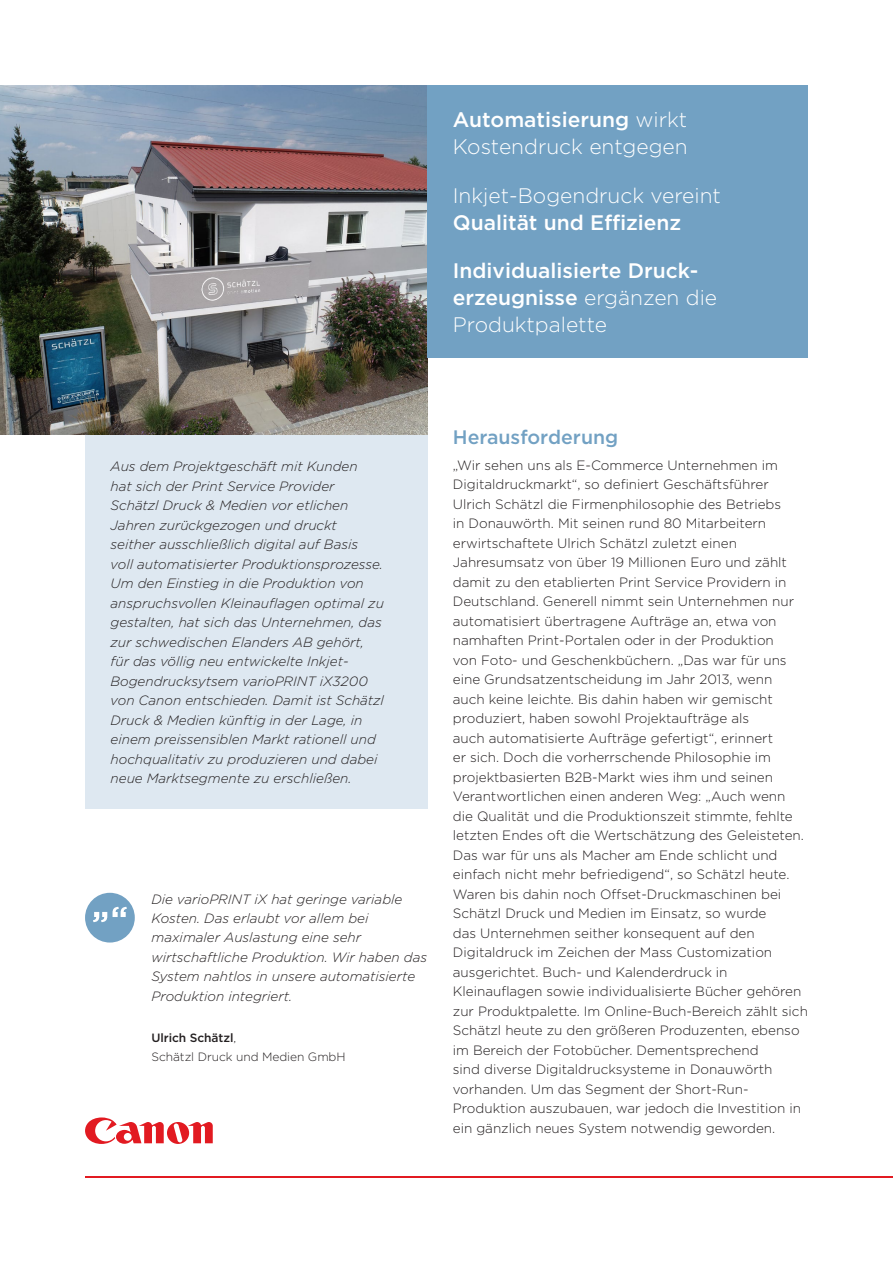
<style>
.page{position:relative;width:893px;height:1263px;background:#fff}
.page>*{position:absolute;margin:0;border:0;box-sizing:border-box;transform-origin:0 0}
.t1{font:500 21px/27px "Gotham";color:#fff}
.t2{font:300 21px/27px "Gotham";color:#fff}
.t3{font:500 19.5px "Gotham";color:#72a1c3}
.t4{font:300 13.5px/19.5px "Gotham";color:#231f20}
.t5{font:italic 300 13.5px/19.5px "Gotham";color:#231f20}
.t6{font:300 12px/19.5px "Gotham";letter-spacing:-.005em;color:#231f20}
.s1{font-weight:500}
.s2{font-weight:300}
</style>
<div class="page">
<svg style="left:85px;top:1117px;width:128px;height:27px"></svg>
<hr style="left:85px;top:1176px;width:808px;height:2px;background:#e21a21">
<img style="left:0;top:85px;width:427px;height:350px">
<div style="left:85px;top:435px;width:342px;height:374px;background:#dee8f1"></div>
<div style="left:85px;top:893px;width:50px;height:49px;background:#72a1c3;border-radius:50%"></div>
<svg style="left:113px;top:907px;width:14px;height:10px"></svg>
<svg style="left:93px;top:912px;width:14px;height:10px"></svg>
<div style="left:427px;top:85px;width:381px;height:272px;background:#72a1c3"></div>
<h1 class="t2" style="left:453px;top:106px;width:236px"><span class="s1">Automatisierung</span> wirkt<br>Kostendruck entgegen</h1>
<h1 class="t2" style="left:453px;top:181px;width:270px">Inkjet-Bogendruck vereint</h1>
<h1 class="t1" style="left:453px;top:208px;width:230px">Qualität und Effizienz</h1>
<h1 class="t1" style="left:453px;top:257px;width:266px">Individualisierte Druck&shy;erzeugnisse <span class="s2">ergänzen die<br>Produktpalette</span></h1>
<p class="t5" style="left:111px;top:456px;width:275px">Aus dem Projektgeschäft mit Kunden<br>hat sich der Print Service Provider Schätzl Druck &amp; Medien vor etlichen Jahren zurückgezogen und druckt seither ausschließlich digital auf Basis voll automatisierter Produktionsprozesse.<br>Um den Einstieg in die Produktion von anspruchsvollen Kleinauflagen optimal zu gestalten, hat sich das Unternehmen, das zur schwedischen Elanders AB gehört, für das völlig neu entwickelte Inkjet-Bogendrucksytsem varioPRINT iX3200 von Canon entschieden. Damit ist Schätzl Druck &amp; Medien künftig in der Lage, in einem preissensiblen Markt rationell und hochqualitativ zu produzieren und dabei neue Marktsegmente zu erschließen.</p>
<p class="t5" style="left:151px;top:888px;width:277px">Die varioPRINT iX hat geringe variable Kosten. Das erlaubt vor allem bei maximaler Auslastung eine sehr wirtschaftliche Produktion. Wir haben das System nahtlos in unsere automatisierte Produktion integriert.</p>
<p class="t6" style="left:151px;top:1027px;width:196px"><span class="s1">Ulrich Schätzl</span>,<br>Schätzl Druck und Medien GmbH</p>
<h2 class="t3" style="left:453px;top:424px;width:167px">Herausforderung</h2>
<p class="t4" style="left:453px;top:455px;width:357px">„Wir sehen uns als E-Commerce Unternehmen im Digitaldruckmarkt“, so definiert Geschäftsführer Ulrich Schätzl die Firmenphilosophie des Betriebs<br>in Donauwörth. Mit seinen rund 80 Mitarbeitern erwirtschaftete Ulrich Schätzl zuletzt einen Jahresumsatz von über 19 Millionen Euro und zählt damit zu den etablierten Print Service Providern in Deutschland. Generell nimmt sein Unternehmen nur automatisiert übertragene Aufträge an, etwa von namhaften Print-Portalen oder in der Produktion<br>von Foto- und Geschenkbüchern. „Das war für uns eine Grundsatzentscheidung im Jahr 2013, wenn<br>auch keine leichte. Bis dahin haben wir gemischt produziert, haben sowohl Projektaufträge als<br>auch automatisierte Aufträge gefertigt“, erinnert<br>er sich. Doch die vorherrschende Philosophie im projektbasierten B2B-Markt wies ihm und seinen Verantwortlichen einen anderen Weg: „Auch wenn die Qualität und die Produktionszeit stimmte, fehlte letzten Endes oft die Wertschätzung des Geleisteten.<br>Das war für uns als Macher am Ende schlicht und einfach nicht mehr befriedigend“, so Schätzl heute.<br>Waren bis dahin noch Offset-Druckmaschinen bei Schätzl Druck und Medien im Einsatz, so wurde<br>das Unternehmen seither konsequent auf den Digitaldruck im Zeichen der Mass Customization ausgerichtet. Buch- und Kalenderdruck in Kleinauflagen sowie individualisierte Bücher gehören zur Produktpalette. Im Online-Buch-Bereich zählt sich Schätzl heute zu den größeren Produzenten, ebenso im Bereich der Fotobücher. Dementsprechend<br>sind diverse Digitaldrucksysteme in Donauwörth vorhanden. Um das Segment der Short-Run-Produktion auszubauen, war jedoch die Investition in ein gänzlich neues System notwendig geworden.</p>
</div>
